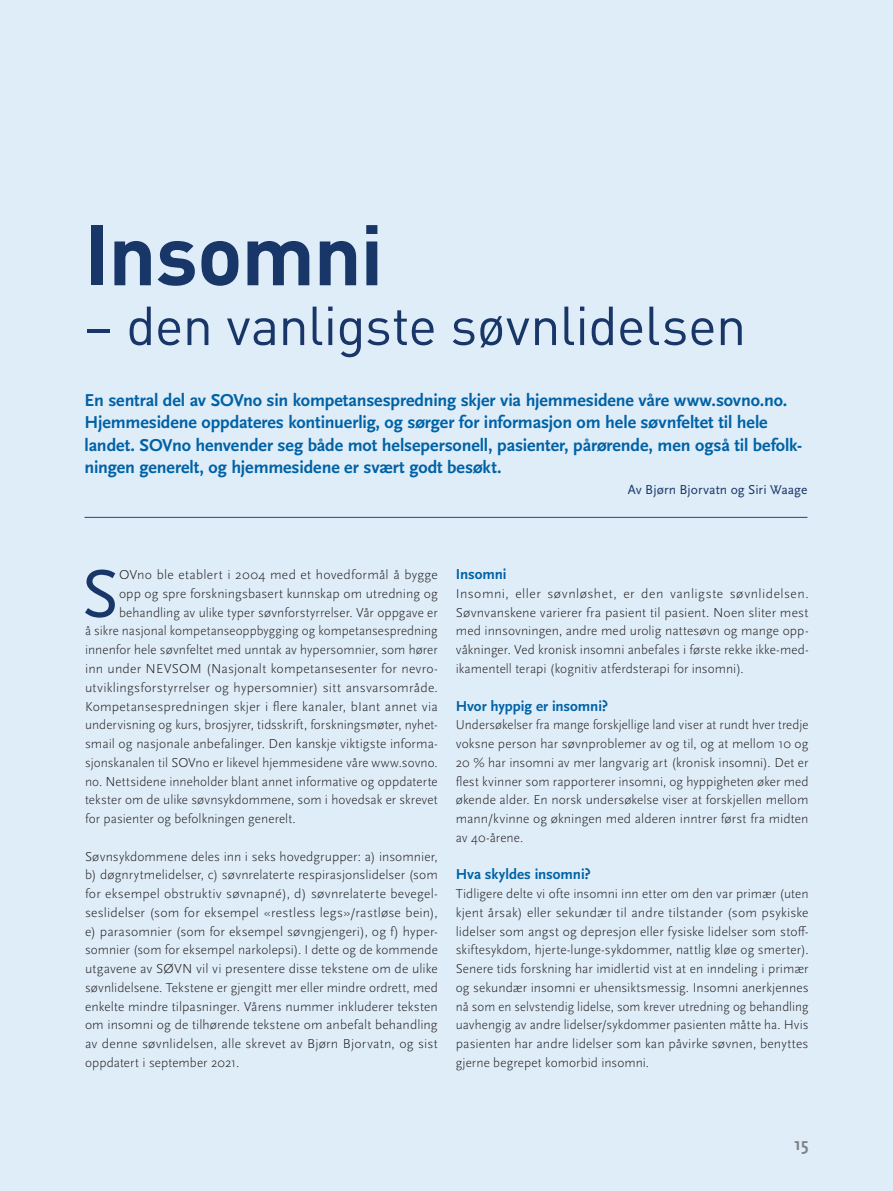
<style>
.page{position:relative;width:893px;height:1191px;background:#dfedf8}
.page>*{position:absolute;margin:0;border:0;box-sizing:border-box;transform-origin:0 0}
.t1{font:700 84px "DIN";letter-spacing:-.015em;color:#183668}
.t2{font:70.35px "Scala Sans Pro";color:#183668}
.t3{font:54px "DIN";letter-spacing:-.015em;color:#183668}
.t4{font:700 18px/22.5px "Scala Sans Pro";letter-spacing:-.005em;color:#0062a6}
.t5{font:700 18px "Scala Sans Pro";color:#808285}
.t6{font:700 15px "Scala Sans Pro";letter-spacing:-.005em;color:#0062a6}
.t7{font:300 13.5px/18.8px "Scala Sans Pro";letter-spacing:.005em;color:#231f20;text-align:justify}
.t8{font:13.5px "Scala Sans Pro";letter-spacing:.005em;color:#183668}
</style>
<div class="page">
<hr style="left:85px;top:517px;width:722px;height:1px;background:#253f8e">
<h1 class="t1" style="left:85px;top:200px;width:300px">Insomni</h1>
<h3 class="t3" style="left:85px;top:292px;width:663px">– den vanligste søvnlidelsen</h3>
<p class="t4" style="left:85px;top:389px;width:719px">En sentral del av SOVno sin kompetansespredning skjer via hjemmesidene våre www.sovno.no.<br>Hjemmesidene oppdateres kontinuerlig, og sørger for informasjon om hele søvnfeltet til hele landet. SOVno henvender seg både mot helsepersonell, pasienter, pårørende, men også til befolk&shy;ningen generelt, og hjemmesidene er svært godt besøkt.</p>
<p class="t8" style="left:628px;top:482px;width:181px">Av Bjørn Bjorvatn og Siri Waage</p>
<h2 class="t2" style="left:82px;top:553px;width:39px">S</h2>
<p class="t7" style="left:119px;top:565px;width:320px">OVno ble etablert i 2004 med et hovedformål å bygge</p>
<p class="t7" style="left:119px;top:584px;width:320px">opp og spre forskningsbasert kunnskap om utredning og</p>
<p class="t7" style="left:119px;top:603px;width:320px">behandling av ulike typer søvnforstyrrelser. Vår oppgave er</p>
<p class="t7" style="left:85px;top:622px;width:354px">å sikre nasjonal kompetanseoppbygging og kompetansespredning</p>
<p class="t7" style="left:85px;top:640px;width:354px">innenfor hele søvnfeltet med unntak av hypersomnier, som hører</p>
<p class="t7" style="left:85px;top:659px;width:354px">inn under NEVSOM (Nasjonalt kompetansesenter for nevro-</p>
<p class="t7" style="left:85px;top:678px;width:354px">utviklingsforstyrrelser og hypersomnier) sitt ansvarsområde.</p>
<p class="t7" style="left:85px;top:697px;width:354px">Kompetansespredningen skjer i flere kanaler, bIant annet via</p>
<p class="t7" style="left:85px;top:715px;width:354px">undervisning og kurs, brosjyrer, tidsskrift, forskningsmøter, nyhet-</p>
<p class="t7" style="left:85px;top:734px;width:354px">smail og nasjonale anbefalinger. Den kanskje viktigste informa-</p>
<p class="t7" style="left:85px;top:753px;width:354px">sjonskanalen til SOVno er likevel hjemmesidene våre www.sovno.</p>
<p class="t7" style="left:85px;top:772px;width:354px">no. Nettsidene inneholder blant annet informative og oppdaterte</p>
<p class="t7" style="left:85px;top:790px;width:354px">tekster om de ulike søvnsykdommene, som i hovedsak er skrevet</p>
<p class="t7" style="left:85px;top:809px;width:212px">for pasienter og befolkningen generelt.</p>
<p class="t7" style="left:85px;top:847px;width:354px">Søvnsykdommene deles inn i seks hovedgrupper: a) insomnier, b) døgnrytmelidelser, c) søvnrelaterte respirasjonslidelser (som for eksempel obstruktiv søvnapné), d) søvnrelaterte bevegel&shy;seslidelser (som for eksempel «restless legs»/rastløse bein), e) parasomnier (som for eksempel søvngjengeri), og f) hyper&shy;somnier (som for eksempel narkolepsi). I dette og de kommende utgavene av SØVN vil vi presentere disse tekstene om de ulike søvnlidelsene. Tekstene er gjengitt mer eller mindre ordrett, med enkelte mindre tilpasninger. Vårens nummer inkluderer teksten om insomni og de tilhørende tekstene om anbefalt behandling av denne søvnlidelsen, alle skrevet av Bjørn Bjorvatn, og sist oppdatert i september 2021.</p>
<p class="t6" style="left:456px;top:566px;width:52px">Insomni</p>
<p class="t7" style="left:456px;top:584px;width:354px">Insomni, eller søvnløshet, er den vanligste søvnlidelsen.<br>Søvnvanskene varierer fra pasient til pasient. Noen sliter mest med innsovningen, andre med urolig nattesøvn og mange opp&shy;våkninger. Ved kronisk insomni anbefales i første rekke ikke-med&shy;ikamentell terapi (kognitiv atferdsterapi for insomni).</p>
<p class="t6" style="left:456px;top:697px;width:154px">Hvor hyppig er insomni?</p>
<p class="t7" style="left:456px;top:715px;width:354px">Undersøkelser fra mange forskjellige land viser at rundt hver tredje voksne person har søvnproblemer av og til, og at mellom 10 og 20 % har insomni av mer langvarig art (kronisk insomni). Det er flest kvinner som rapporterer insomni, og hyppigheten øker med økende alder. En norsk undersøkelse viser at forskjellen mellom mann/kvinne og økningen med alderen inntrer først fra midten av 40-årene.</p>
<p class="t6" style="left:456px;top:866px;width:137px">Hva skyldes insomni?</p>
<p class="t7" style="left:456px;top:884px;width:354px">Tidligere delte vi ofte insomni inn etter om den var primær (uten kjent årsak) eller sekundær til andre tilstander (som psykiske lidelser som angst og depresjon eller fysiske lidelser som stoff&shy;skiftesykdom, hjerte-lunge-sykdommer, nattlig kløe og smerter).<br>Senere tids forskning har imidlertid vist at en inndeling i primær og sekundær insomni er uhensiktsmessig. Insomni anerkjennes nå som en selvstendig lidelse, som krever utredning og behandling uavhengig av andre lidelser/sykdommer pasienten måtte ha. Hvis pasienten har andre lidelser som kan påvirke søvnen, benyttes gjerne begrepet komorbid insomni.</p>
<h3 class="t5" style="left:794px;top:1133px;width:16px">15</h3>
</div>
